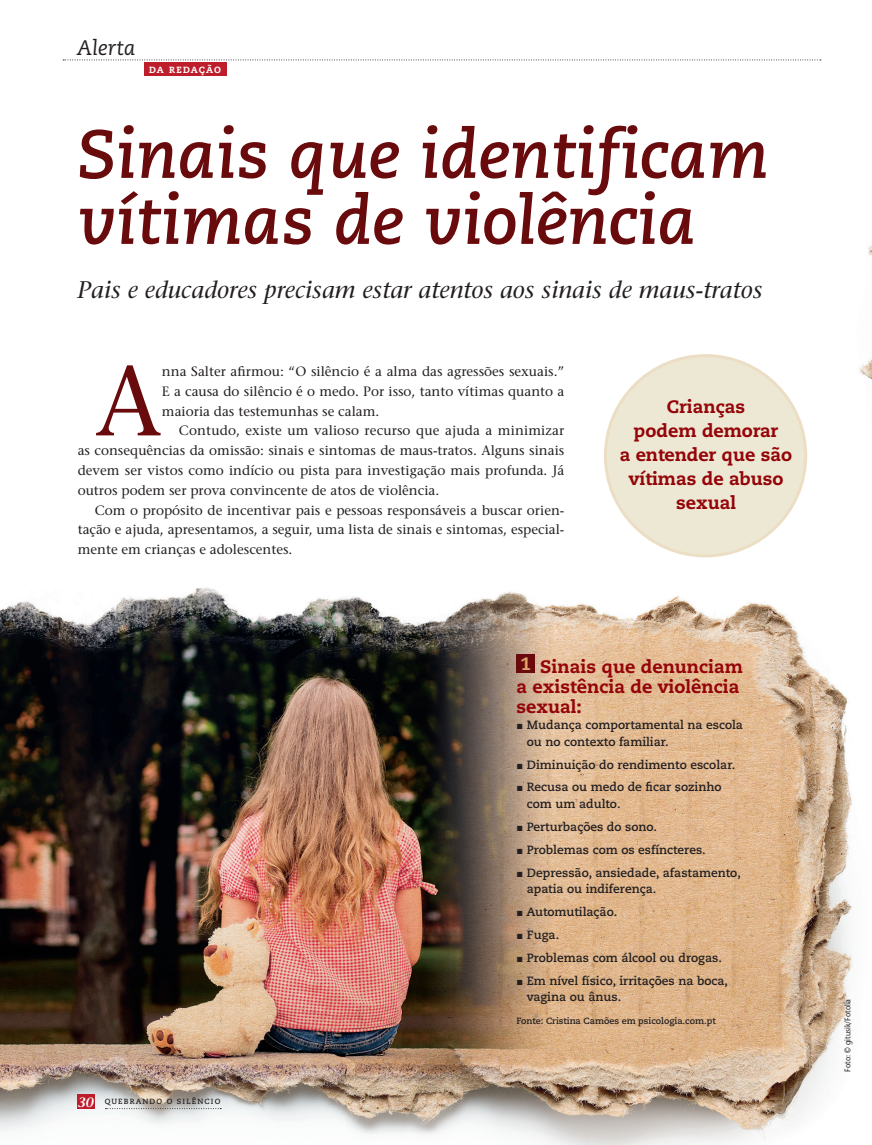
<style>
.page{position:relative;width:872px;height:1145px;background:#fff}
.page>*{position:absolute;margin:0;border:0;box-sizing:border-box;transform-origin:0 0}
.t1{font:500 98.4px "Stone Serif Std";color:#690a0c}
.t2{font:italic 700 67.5px/66px "Caecilia LT Std";color:#690a0c}
.t3{font:italic 500 24px "Stone Serif Std";color:#231f20}
.t4{font:italic 21px "Caecilia LT Std";color:#231f20}
.t5{font:800 18px/24px "Caecilia LT Std";color:#940408}
.t6{font:800 18px "Caecilia LT Std";color:#e2a16b}
.t7{font:500 13.5px/19.8px "Stone Serif Std";color:#231f20;text-align:justify}
.t8{font:700 12px/16.5px "Caecilia LT Std";color:#231f20}
.t9{font:700 9px "Caecilia LT Std";color:#231f20}
.t10{font:800 9px "Caecilia LT Std";letter-spacing:.115em;color:#fff}
.t11{font:500 8.25px "Stone Sans Std";color:#231f20;scale:.9 1}
.t12{font:700 7.5px "Caecilia LT Std";letter-spacing:.15em;color:#231f20}
.s1{font-family:"Stone Serif Std";font-weight:600;font-style:italic;font-size:13.5px;color:#fff}
</style>
<div class="page">
<img style="left:0;top:59px;width:872px;height:1086px">
<div style="left:78px;top:1094px;width:17px;height:15px;background:#be1d2c"></div>
<svg style="left:105px;top:1108px;width:116px;height:1px"></svg>
<div style="left:516px;top:655px;width:19px;height:18px;background:#690a0c"></div>
<svg style="left:63px;top:60px;width:758px;height:1px"></svg>
<div style="left:144px;top:62px;width:82px;height:14px;background:#be1d2c"></div>
<div style="left:605px;top:356px;width:201px;height:200px;background:#ece8d4;border-radius:50%"></div>
<h3 class="t4" style="left:77px;top:36px;width:60px">Alerta</h3>
<p class="t10" style="left:149px;top:64px;width:73px">da Redação</p>
<h2 class="t2" style="left:77px;top:123px;width:693px">Sinais que identificam vítimas de violência</h2>
<h3 class="t3" style="left:77px;top:276px;width:686px">Pais e educadores precisam estar atentos aos sinais de maus-tratos</h3>
<h1 class="t1" style="left:95px;top:343px;width:69px">A</h1>
<p class="t7" style="left:162px;top:361px;width:404px">nna Salter afirmou: “O silêncio é a alma das agressões sexuais.” E a causa do silêncio é o medo. Por isso, tanto vítimas quanto a maioria das testemunhas se calam.</p>
<p class="t7" style="left:78px;top:421px;width:488px;text-indent:101px">Contudo, existe um valioso recurso que ajuda a minimizar as consequências da omissão: sinais e sintomas de maus-tratos. Alguns sinais devem ser vistos como indício ou pista para investigação mais profunda. Já outros podem ser prova convincente de atos de violência.</p>
<p class="t7" style="left:78px;top:500px;width:488px;text-indent:17px">Com o propósito de incentivar pais e pessoas responsáveis a buscar orien&shy;tação e ajuda, apresentamos, a seguir, uma lista de sinais e sintomas, especial&shy;mente em crianças e adolescentes.</p>
<h3 class="t5" style="left:620px;top:395px;width:174px;text-align:center">Crianças<br>podem demorar<br>a entender que são vítimas de abuso sexual</h3>
<p class="t12" style="left:78px;top:1097px;width:144px"><span class="s1">30</span> Quebrando o Silêncio</p>
<h3 class="t6" style="left:521px;top:653px;width:12px">1</h3>
<h3 class="t5" style="left:516px;top:657px;width:228px;line-height:19.8px;text-indent:23px">Sinais que denunciam a existência de violência sexual:</h3>
<p class="t8" style="left:527px;top:717px;width:218px;text-indent:-10px">▪ Mudança comportamental na escola ou no contexto familiar.</p>
<p class="t8" style="left:516px;top:756px;width:220px">▪ Diminuição do rendimento escolar.</p>
<p class="t8" style="left:527px;top:779px;width:196px;text-indent:-10px">▪ Recusa ou medo de ficar sozinho com um adulto.</p>
<p class="t8" style="left:516px;top:818px;width:142px">▪ Perturbações do sono.</p>
<p class="t8" style="left:516px;top:841px;width:191px">▪ Problemas com os esfíncteres.</p>
<p class="t8" style="left:527px;top:864px;width:216px;text-indent:-10px">▪ Depressão, ansiedade, afastamento, apatia ou indiferença.</p>
<p class="t8" style="left:516px;top:904px;width:102px">▪ Automutilação.</p>
<p class="t8" style="left:516px;top:926px;width:44px">▪ Fuga.</p>
<p class="t8" style="left:516px;top:949px;width:207px">▪ Problemas com álcool ou drogas.</p>
<p class="t8" style="left:527px;top:972px;width:203px;text-indent:-10px">▪ Em nível físico, irritações na boca, vagina ou ânus.</p>
<p class="t9" style="left:516px;top:1015px;width:201px">Fonte: Cristina Camões em psicologia.com.pt</p>
<p class="t11" style="left:842px;top:1071px;width:82px;rotate:-90deg">Foto: © gitusik/Fotolia</p>
</div>
